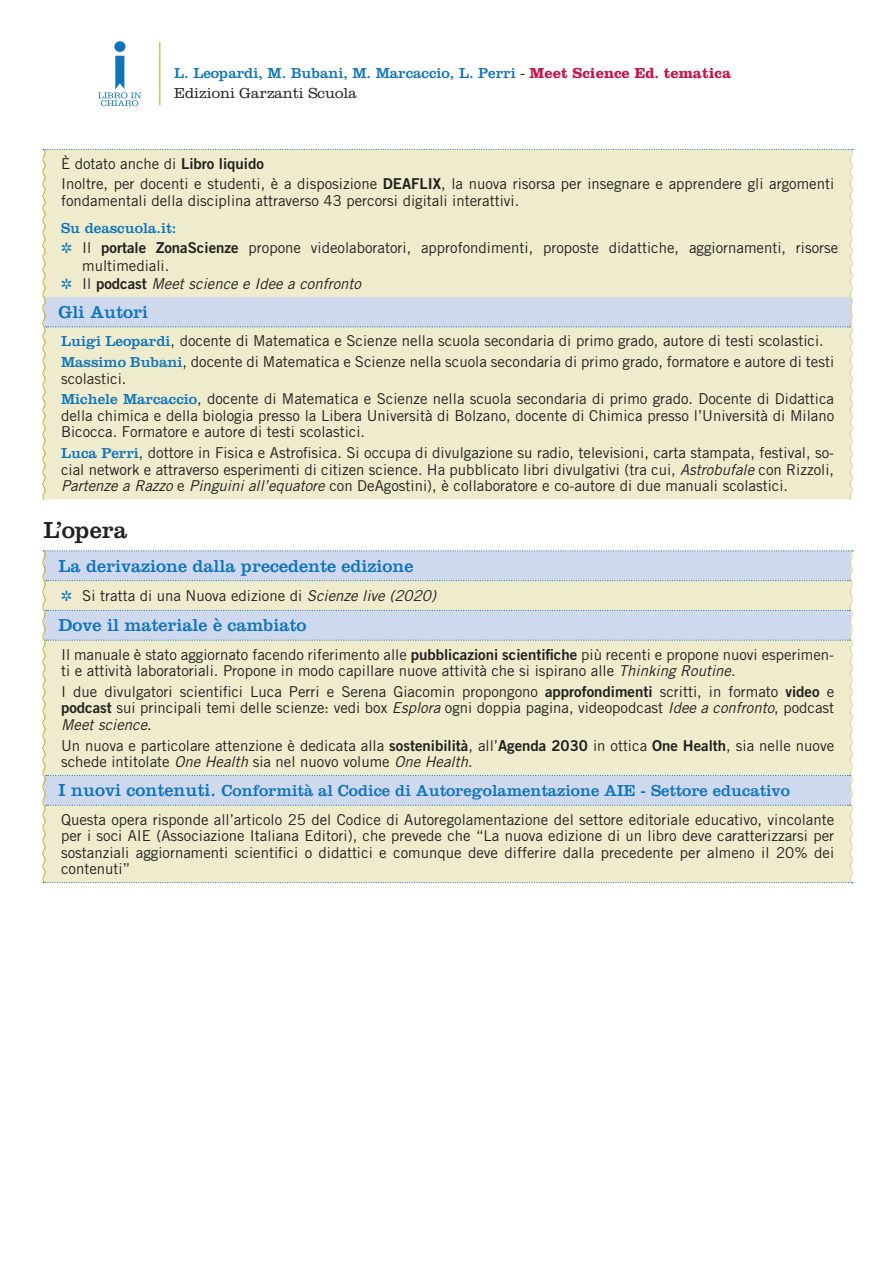
<style>
.page{position:relative;width:893px;height:1263px;background:#fff}
.page>*{position:absolute;margin:0;border:0;box-sizing:border-box;transform-origin:0 0}
.t1{font:24px "Clarendon LT Std";color:#231f20}
.Titoletto_bacchetta{font:18px "Clarendon LT Std";color:#1074bc}
.Titoletto_bacchetta-2{font:16.5px "Clarendon LT Std";color:#1074bc}
.Paragrafo_normale_-_Luigi{font:15px/16.5px "Trade Gothic LT Std";color:#231f20}
.AUTORI{font:15px/16.5px "Trade Gothic LT Std";color:#231f20;text-align:justify}
.Titoletto_colorato_-_Luigi{font:15px/19.8px "Clarendon LT Std";color:#1074bc}
.t2{font:italic 15px "Trade Gothic LT Std";color:#231f20}
.s1{font-weight:300;color:#231f20}
.s2{font-weight:700;color:#c5164a}
.s3{font-family:"Trade Gothic LT Std Bd 2"}
.s4{color:#1074bc}
.s5{font-style:normal}
.s6{font-family:"Trade Gothic LT Std Bd 2";font-style:normal}
.s7{font-family:"Clarendon LT Std";color:#1074bc}
.s8{font-style:italic}
.s9{font-size:18px}
</style>
<div class="page">
<hr style="left:159px;top:42px;width:1px;height:63px;background:#bbb12a">
<div style="left:114px;top:41px;width:11px;height:11px;background:#1074bc;border-radius:50%"></div>
<svg style="left:98px;top:56px;width:43px;height:50px"></svg>
<svg style="left:42px;top:149px;width:812px;height:351px"></svg>
<svg style="left:42px;top:550px;width:812px;height:333px"></svg>
<p class="Titoletto_colorato_-_Luigi" style="left:174px;top:63px;width:558px">L. Leopardi, M. Bubani, M. Marcaccio, L. Perri <span class="s1">-</span> <span class="s2">Meet Science Ed. tematica<br></span><span class="s1">Edizioni Garzanti Scuola</span></p>
<p class="Paragrafo_normale_-_Luigi" style="left:61px;top:155px;width:204px">È dotato anche di <span class="s3">Libro liquido</span></p>
<p class="Paragrafo_normale_-_Luigi" style="left:61px;top:176px;width:775px">Inoltre, per docenti e studenti, è a disposizione <span class="s3">DEAFLIX</span>, la nuova risorsa per insegnare e apprendere gli argomenti fondamentali della disciplina attraverso 43 percorsi digitali interattivi.</p>
<p class="Titoletto_colorato_-_Luigi" style="left:61px;top:218px;width:117px">Su deascuola.it:</p>
<p class="Paragrafo_normale_-_Luigi" style="left:82px;top:238px;width:758px;line-height:18px;text-indent:-21px"><span class="s4">✲</span> Il <span class="s3">portale ZonaScienze</span> propone videolaboratori, approfondimenti, proposte didattiche, aggiornamenti, risorse multimediali.</p>
<p class="t2" style="left:61px;top:274px;width:301px"><span class="s4">✲</span> <span class="s5">Il</span> <span class="s6">podcast</span> Meet science e Idee a confronto</p>
<p class="Titoletto_bacchetta" style="left:59px;top:301px;width:91px">Gli Autori</p>
<p class="AUTORI" style="left:61px;top:332px;width:764px"><span class="s7">Luigi Leopardi</span>, docente di Matematica e Scienze nella scuola secondaria di primo grado, autore di testi scolastici.</p>
<p class="AUTORI" style="left:61px;top:353px;width:775px"><span class="s7">Massimo Bubani</span>, docente di Matematica e Scienze nella scuola secondaria di primo grado, formatore e autore di testi scolastici.</p>
<p class="AUTORI" style="left:61px;top:390px;width:775px"><span class="s7">Michele Marcaccio</span>, docente di Matematica e Scienze nella scuola secondaria di primo grado. Docente di Didattica della chimica e della biologia presso la Libera Università di Bolzano, docente di Chimica presso l’Università di Milano Bicocca. Formatore e autore di testi scolastici.</p>
<p class="AUTORI" style="left:61px;top:444px;width:775px"><span class="s7">Luca Perri</span>, dottore in Fisica e Astrofisica. Si occupa di divulgazione su radio, televisioni, carta stampata, festival, so&shy;cial network e attraverso esperimenti di citizen science. Ha pubblicato libri divulgativi (tra cui, <span class="s8">Astrobufale</span> con Rizzoli, <span class="s8">Partenze a Razzo</span> e <span class="s8">Pinguini all’equatore</span> con DeAgostini), è collaboratore e co-autore di due manuali scolastici.</p>
<p class="t1" style="left:44px;top:515px;width:85px">L’opera</p>
<p class="Titoletto_bacchetta" style="left:59px;top:555px;width:356px">La derivazione dalla precedente edizione</p>
<p class="Paragrafo_normale_-_Luigi" style="left:61px;top:587px;width:376px"><span class="s4">✲</span> Si tratta di una Nuova edizione di <span class="s8">Scienze live (2020)</span></p>
<p class="Titoletto_bacchetta" style="left:59px;top:615px;width:249px">Dove il materiale è cambiato</p>
<p class="Paragrafo_normale_-_Luigi" style="left:61px;top:646px;width:775px">Il manuale è stato aggiornato facendo riferimento alle <span class="s3">pubblicazioni scientifiche</span> più recenti e propone nuovi esperimen&shy;ti e attività laboratoriali. Propone in modo capillare nuove attività che si ispirano alle <span class="s8">Thinking Routine</span>.</p>
<p class="Paragrafo_normale_-_Luigi" style="left:61px;top:683px;width:775px;text-align:justify">I due divulgatori scientifici Luca Perri e Serena Giacomin propongono <span class="s3">approfondimenti</span> scritti, in formato <span class="s3">video</span> e <span class="s3">podcast</span> sui principali temi delle scienze: vedi box <span class="s8">Esplora</span> ogni doppia pagina, videopodcast <span class="s8">Idee a confronto</span>, podcast <span class="s8">Meet science</span>.</p>
<p class="Paragrafo_normale_-_Luigi" style="left:61px;top:737px;width:775px">Un nuova e particolare attenzione è dedicata alla <span class="s3">sostenibilità</span>, all’<span class="s3">Agenda 2030</span> in ottica <span class="s3">One Health</span>, sia nelle nuove schede intitolate <span class="s8">One Health</span> sia nel nuovo volume <span class="s8">One Health</span>.</p>
<p class="Titoletto_bacchetta-2" style="left:59px;top:781px;width:733px"><span class="s9">I nuovi contenuti.</span> Conformità al Codice di Autoregolamentazione AIE - Settore educativo</p>
<p class="Paragrafo_normale_-_Luigi" style="left:61px;top:811px;width:775px;text-align:justify">Questa opera risponde all’articolo 25 del Codice di Autoregolamentazione del settore editoriale educativo, vincolante per i soci AIE (Associazione Italiana Editori), che prevede che “La nuova edizione di un libro deve caratterizzarsi per sostanziali aggiornamenti scientifici o didattici e comunque deve differire dalla precedente per almeno il 20% dei contenuti”</p>
</div>
